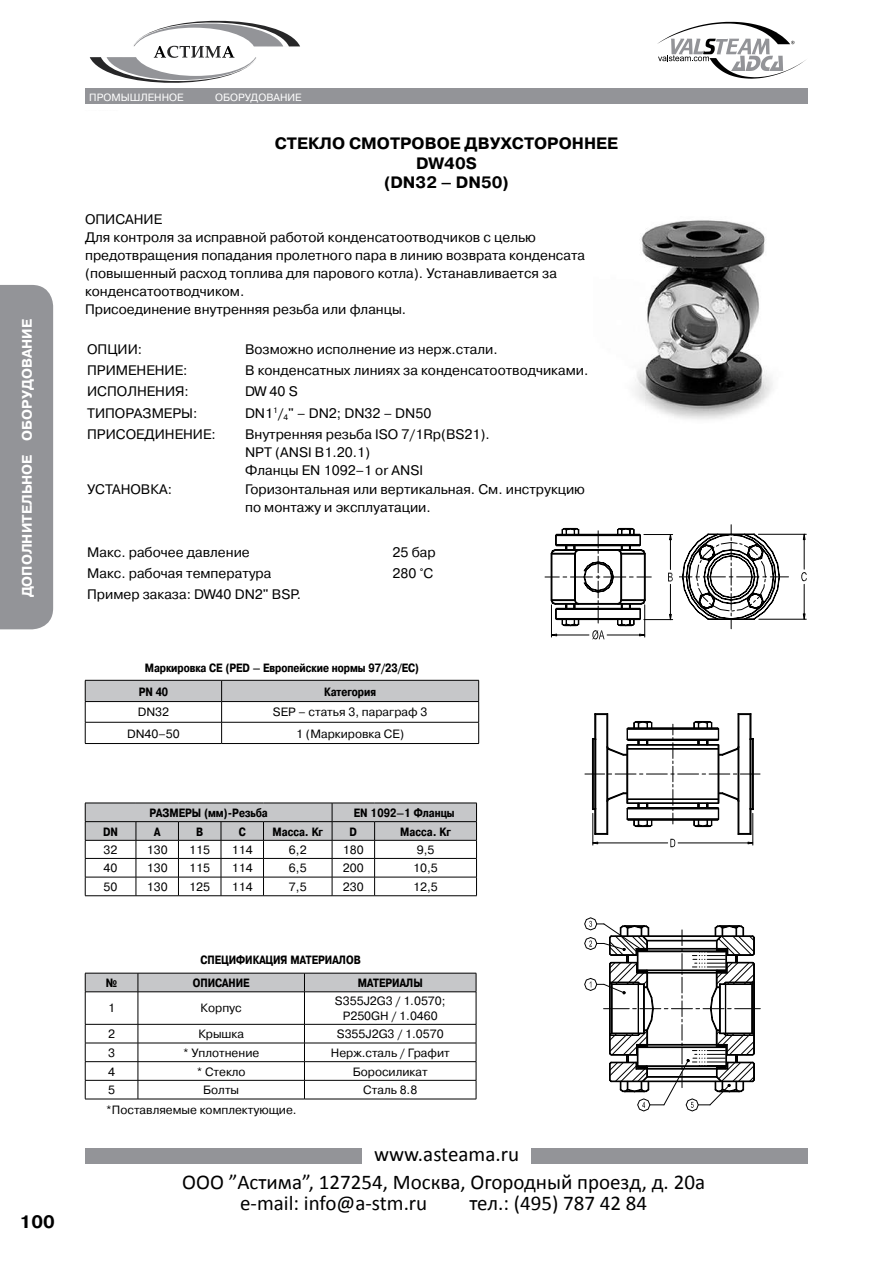
<style>
.page{position:relative;width:893px;height:1263px;background:#fff}
.page>*{position:absolute;margin:0;border:0;box-sizing:border-box;transform-origin:0 0}
.t1{font:21px/21px "Calibri";color:#000}
.t2{font:700 18px "Pragmatica C";color:#000}
.t3{font:700 16.5px/19.8px "Pragmatica C";color:#000;text-align:center}
.t4{font:13.8px/18px "Pragmatica C";color:#000}
.t5{font:700 13.8px "Pragmatica C";color:#fff}
.t6{font:12px/14.4px "Pragmatica C";color:#000;text-align:center}
.t7{font:700 12px/24px "Pragmatica Cond C";color:#000}
.t8{font:10.5px "Pragmatica C";color:#fff}
</style>
<div class="page">
<div style="left:85px;top:89px;width:723px;height:15px;background:#939498"></div>
<div style="left:85px;top:1148px;width:276px;height:16px;background:#939498"></div>
<div style="left:531px;top:1148px;width:277px;height:16px;background:#939498"></div>
<svg style="left:657px;top:22px;width:149px;height:57px"></svg>
<div style="left:0;top:285px;width:53px;height:344px;background:#939498"></div>
<svg style="left:585px;top:713px;width:175px;height:134px"></svg>
<svg style="left:584px;top:917px;width:176px;height:194px"></svg>
<svg style="left:85px;top:680px;width:394px;height:63px"></svg>
<hr style="left:85px;top:743px;width:137px;height:1px;background:#000">
<hr style="left:222px;top:743px;width:257px;height:1px;background:#000">
<svg style="left:85px;top:803px;width:392px;height:92px"></svg>
<hr style="left:85px;top:895px;width:51px;height:1px;background:#000">
<hr style="left:136px;top:895px;width:42px;height:1px;background:#000">
<hr style="left:178px;top:895px;width:43px;height:1px;background:#000">
<hr style="left:221px;top:895px;width:42px;height:1px;background:#000">
<hr style="left:263px;top:895px;width:69px;height:1px;background:#000">
<hr style="left:332px;top:895px;width:43px;height:1px;background:#000">
<hr style="left:375px;top:895px;width:102px;height:1px;background:#000">
<svg style="left:85px;top:973px;width:392px;height:19px;background:#bdbebf"></svg>
<hr style="left:85px;top:991px;width:53px;height:1px;background:#000">
<hr style="left:85px;top:992px;width:1px;height:32px;background:#000">
<hr style="left:138px;top:991px;width:166px;height:1px;background:#000">
<hr style="left:138px;top:992px;width:1px;height:32px;background:#000">
<hr style="left:304px;top:991px;width:172px;height:1px;background:#000">
<hr style="left:304px;top:992px;width:1px;height:32px;background:#000">
<hr style="left:476px;top:992px;width:1px;height:32px;background:#000">
<hr style="left:85px;top:1024px;width:53px;height:1px;background:#000">
<hr style="left:138px;top:1024px;width:166px;height:1px;background:#000">
<hr style="left:304px;top:1024px;width:172px;height:1px;background:#000">
<hr style="left:85px;top:1043px;width:53px;height:1px;background:#000">
<hr style="left:138px;top:1043px;width:166px;height:1px;background:#000">
<hr style="left:304px;top:1043px;width:172px;height:1px;background:#000">
<hr style="left:85px;top:1061px;width:53px;height:1px;background:#000">
<hr style="left:138px;top:1061px;width:166px;height:1px;background:#000">
<hr style="left:304px;top:1061px;width:172px;height:1px;background:#000">
<hr style="left:85px;top:1080px;width:53px;height:1px;background:#000">
<svg style="left:85px;top:1024px;width:1px;height:75px"></svg>
<hr style="left:138px;top:1080px;width:166px;height:1px;background:#000">
<svg style="left:138px;top:1024px;width:1px;height:75px"></svg>
<hr style="left:304px;top:1080px;width:172px;height:1px;background:#000">
<svg style="left:304px;top:1024px;width:1px;height:75px"></svg>
<svg style="left:476px;top:1024px;width:1px;height:75px"></svg>
<hr style="left:85px;top:1099px;width:53px;height:1px;background:#000">
<hr style="left:138px;top:1099px;width:166px;height:1px;background:#000">
<hr style="left:304px;top:1099px;width:172px;height:1px;background:#000">
<img style="left:635px;top:220px;width:138px;height:200px">
<hr style="left:759px;top:619px;width:47px;height:1px;background:#000">
<hr style="left:758px;top:534px;width:48px;height:1px;background:#000">
<hr style="left:804px;top:584px;width:1px;height:30px;background:#000">
<svg style="left:803px;top:613px;width:2px;height:7px"></svg>
<svg style="left:679px;top:525px;width:109px;height:104px"></svg>
<svg style="left:801px;top:533px;width:6px;height:48px"></svg>
<svg style="left:545px;top:528px;width:128px;height:112px"></svg>
<svg style="left:90px;top:20px;width:210px;height:63px"></svg>
<p class="t5" style="left:20px;top:597px;width:280px;rotate:-90deg">ДОПОЛНИТЕЛЬНОЕ ОБОРУДОВАНИЕ</p>
<h2 class="t2" style="left:20px;top:1212px;width:37px">100</h2>
<p class="t8" style="left:89px;top:91px;width:96px">ПРОМЫШЛЕННОЕ</p>
<p class="t8" style="left:215px;top:91px;width:88px">ОБОРУДОВАНИЕ</p>
<p class="t3" style="left:275px;top:134px;width:345px">СТЕКЛО СМОТРОВОЕ ДВУХСТОРОННЕЕ<br>DW40S<br>(DN32 – DN50)</p>
<p class="t4" style="left:85px;top:211px;width:502px">ОПИСАНИЕ<br>Для контроля за исправной работой конденсатоотводчиков с целью предотвращения попадания пролетного пара в линию возврата конденсата (повышенный расход топлива для парового котла). Устанавливается за конденсатоотводчиком.<br>Присоединение внутренняя резьба или фланцы.</p>
<p class="t4" style="left:87px;top:340px;width:56px">ОПЦИИ:</p>
<p class="t4" style="left:245px;top:340px;width:254px">Возможно исполнение из нерж.стали.</p>
<p class="t4" style="left:87px;top:361px;width:102px">ПРИМЕНЕНИЕ:</p>
<p class="t4" style="left:245px;top:361px;width:345px">В конденсатных линиях за конденсатоотводчиками.</p>
<p class="t4" style="left:87px;top:383px;width:103px">ИСПОЛНЕНИЯ:</p>
<p class="t4" style="left:245px;top:383px;width:54px">DW 40 S</p>
<p class="t4" style="left:87px;top:404px;width:112px">ТИПОРАЗМЕРЫ:</p>
<p class="t4" style="left:245px;top:404px;width:188px">DN1<sup>1</sup>/<sub>4</sub>" – DN2; DN32 – DN50</p>
<p class="t4" style="left:87px;top:425px;width:130px">ПРИСОЕДИНЕНИЕ:</p>
<p class="t4" style="left:245px;top:425px;width:246px">Внутренняя резьба ISO 7/1Rp(BS21).<br>NPT (ANSI B1.20.1)<br>Фланцы EN 1092–1 or ANSI</p>
<p class="t4" style="left:87px;top:480px;width:86px">УСТАНОВКА:</p>
<p class="t4" style="left:245px;top:480px;width:341px">Горизонтальная или вертикальная. См. инструкцию по монтажу и эксплуатации.</p>
<p class="t4" style="left:87px;top:543px;width:164px">Макс. рабочее давление</p>
<p class="t4" style="left:393px;top:543px;width:45px">25 бар</p>
<p class="t4" style="left:87px;top:564px;width:186px">Макс. рабочая температура</p>
<p class="t4" style="left:393px;top:564px;width:42px">280 °C</p>
<p class="t4" style="left:87px;top:586px;width:215px">Пример заказа: DW40 DN2" BSP.</p>
<p class="t7" style="left:139px;top:655px;width:282px;text-indent:6px">Маркировка CE (PED – Европейские нормы 97/23/EC)<br>PN 40</p>
<p class="t7" style="left:324px;top:679px;width:53px">Категория</p>
<p class="t6" style="left:138px;top:705px;width:33px">DN32</p>
<p class="t6" style="left:273px;top:705px;width:156px">SEP – статья 3, параграф 3</p>
<p class="t6" style="left:127px;top:726px;width:54px">DN40–50</p>
<p class="t6" style="left:296px;top:726px;width:109px">1 (Маркировка CE)</p>
<p class="t7" style="left:150px;top:801px;width:120px">РАЗМЕРЫ (мм)-Резьба</p>
<p class="t7" style="left:354px;top:801px;width:102px">EN 1092–1 Фланцы</p>
<p class="t7" style="left:103px;top:819px;width:16px">DN</p>
<p class="t7" style="left:154px;top:819px;width:8px">A</p>
<p class="t7" style="left:196px;top:819px;width:9px">B</p>
<p class="t7" style="left:239px;top:819px;width:8px">C</p>
<p class="t7" style="left:273px;top:819px;width:52px">Масса. Kг</p>
<p class="t7" style="left:350px;top:819px;width:9px">D</p>
<p class="t7" style="left:400px;top:819px;width:52px">Масса. Kг</p>
<p class="t6" style="left:104px;top:842px;width:15px">32</p>
<p class="t6" style="left:147px;top:842px;width:22px">130</p>
<p class="t6" style="left:189px;top:842px;width:22px">115</p>
<p class="t6" style="left:232px;top:842px;width:22px">114</p>
<p class="t6" style="left:289px;top:842px;width:19px">6,2</p>
<p class="t6" style="left:343px;top:842px;width:22px">180</p>
<p class="t6" style="left:417px;top:842px;width:19px">9,5</p>
<p class="t6" style="left:104px;top:861px;width:15px">40</p>
<p class="t6" style="left:147px;top:861px;width:22px">130</p>
<p class="t6" style="left:189px;top:861px;width:22px">115</p>
<p class="t6" style="left:232px;top:861px;width:22px">114</p>
<p class="t6" style="left:289px;top:861px;width:19px">6,5</p>
<p class="t6" style="left:343px;top:861px;width:22px">200</p>
<p class="t6" style="left:413px;top:861px;width:26px">10,5</p>
<p class="t6" style="left:104px;top:880px;width:15px">50</p>
<p class="t6" style="left:147px;top:880px;width:22px">130</p>
<p class="t6" style="left:189px;top:880px;width:22px">125</p>
<p class="t6" style="left:232px;top:880px;width:22px">114</p>
<p class="t6" style="left:289px;top:880px;width:19px">7,5</p>
<p class="t6" style="left:343px;top:880px;width:22px">230</p>
<p class="t6" style="left:413px;top:880px;width:26px">12,5</p>
<p class="t7" style="left:200px;top:948px;width:162px">СПЕЦИФИКАЦИЯ МАТЕРИАЛОВ</p>
<p class="t7" style="left:106px;top:971px;width:13px">№</p>
<p class="t7" style="left:193px;top:971px;width:58px">ОПИСАНИЕ</p>
<p class="t7" style="left:358px;top:971px;width:67px">МАТЕРИАЛЫ</p>
<p class="t6" style="left:108px;top:1001px;width:8px">1</p>
<p class="t6" style="left:201px;top:1001px;width:43px">Корпус</p>
<p class="t6" style="left:335px;top:994px;width:112px">S355J2G3 / 1.0570;<br>P250GH / 1.0460</p>
<p class="t6" style="left:108px;top:1027px;width:8px">2</p>
<p class="t6" style="left:198px;top:1027px;width:47px">Крышка</p>
<p class="t6" style="left:337px;top:1027px;width:108px">S355J2G3 / 1.0570</p>
<p class="t6" style="left:108px;top:1046px;width:8px">3</p>
<p class="t6" style="left:183px;top:1046px;width:78px">* Уплотнение</p>
<p class="t6" style="left:331px;top:1046px;width:120px">Нерж.сталь / Графит</p>
<p class="t6" style="left:108px;top:1064px;width:8px">4</p>
<p class="t6" style="left:197px;top:1064px;width:50px">* Стекло</p>
<p class="t6" style="left:353px;top:1064px;width:76px">Боросиликат</p>
<p class="t6" style="left:108px;top:1083px;width:8px">5</p>
<p class="t6" style="left:203px;top:1083px;width:37px">Болты</p>
<p class="t6" style="left:363px;top:1083px;width:56px">Сталь 8.8</p>
<p class="t6" style="left:106px;top:1102px;width:192px">*Поставляемые комплектующие.</p>
<h1 class="t1" style="left:374px;top:1144px;width:147px">www.asteama.ru</h1>
<h1 class="t1" style="left:240px;top:1171px;width:466px;text-indent:-58px">ООО ”Астима”, 127254, Москва, Огородный проезд, д. 20а e-mail: info@a-stm.ru</h1>
<h1 class="t1" style="left:469px;top:1192px;width:179px">тел.: (495) 787 42 84</h1>
</div>
